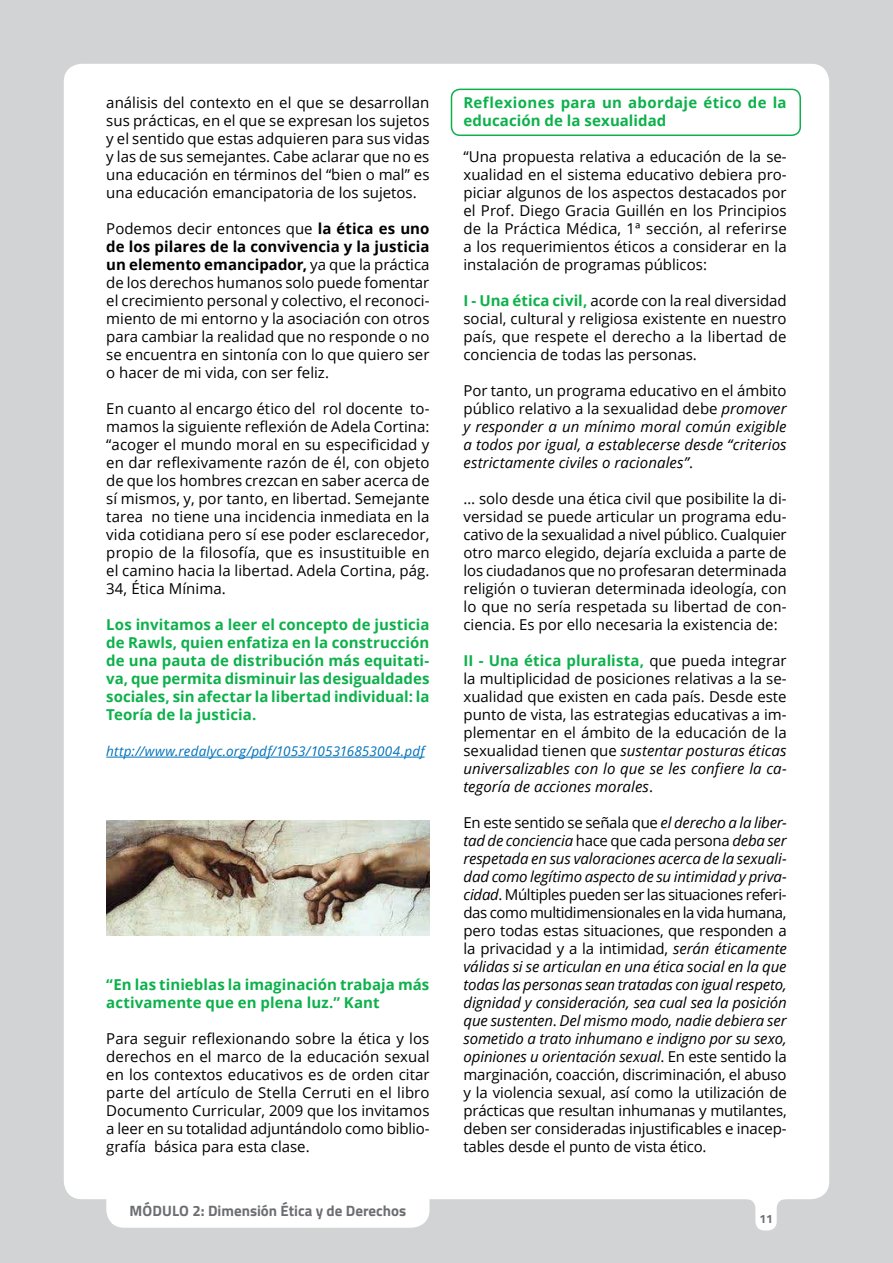
<style>
.page{position:relative;width:893px;height:1263px;background:#d1d3d4}
.page>*{position:absolute;margin:0;border:0;box-sizing:border-box;transform-origin:0 0}
.t1{font:15px/18px "Open Sans";color:#000;text-align:justify}
.t2{font:700 15px/18px "Open Sans";letter-spacing:.005em;color:#0db14b}
.t3{font:italic 15px/18px "Open Sans";letter-spacing:.005em;color:#000;text-align:justify}
.t4{font:700 15px "Titillium Web";color:#6d6e71}
.t5{font:italic 13.5px "Open Sans";letter-spacing:.01em;color:#0072bc}
.t6{font:700 12px "Titillium Web";color:#6d6e71}
.s1{font-weight:700}
.s2{font-weight:700;color:#0db14b}
.s3{font-style:normal}
.s4{font-style:italic}
</style>
<div class="page">
<div style="left:64px;top:64px;width:765px;height:1135px;background:#fff;border-radius:18px"></div>
<div style="left:106px;top:1174px;width:323px;height:54px;background:#fff;border-radius:18px"></div>
<svg style="left:745px;top:1199px;width:42px;height:31px"></svg>
<hr style="left:106px;top:757px;width:319px;height:1px;background:#0072bc">
<img style="left:106px;top:820px;width:324px;height:115px">
<div style="left:451px;top:89px;width:350px;height:47px;border:2px solid #0db14b;border-radius:9px"></div>
<p class="t1" style="left:106px;top:93px;width:325px">análisis del contexto en el que se desarrollan sus prácticas, en el que se expresan los sujetos y el sentido que estas adquieren para sus vidas y las de sus semejantes. Cabe aclarar que no es una educación en términos del “bien o mal” es una educación emancipatoria de los sujetos.</p>
<p class="t1" style="left:106px;top:219px;width:325px">Podemos decir entonces que <span class="s1">la ética es uno de los pilares de la convivencia y la justicia un elemento emancipador,</span> ya que la práctica de los derechos humanos solo puede fomentar el crecimiento personal y colectivo, el reconoci&shy;miento de mi entorno y la asociación con otros para cambiar la realidad que no responde o no se encuentra en sintonía con lo que quiero ser o hacer de mi vida, con ser feliz.</p>
<p class="t1" style="left:106px;top:399px;width:325px">En cuanto al encargo ético del rol docente to&shy;mamos la siguiente reflexión de Adela Cortina: “acoger el mundo moral en su especificidad y en dar reflexivamente razón de él, con objeto de que los hombres crezcan en saber acerca de sí mismos, y, por tanto, en libertad. Semejante tarea no tiene una incidencia inmediata en la vida cotidiana pero sí ese poder esclarecedor, propio de la filosofía, que es insustituible en el camino hacia la libertad. Adela Cortina, pág.<br>34, Ética Mínima.</p>
<p class="t2" style="left:106px;top:615px;width:325px;text-align:justify">Los invitamos a leer el concepto de justicia de Rawls, quien enfatiza en la construcción de una pauta de distribución más equitati&shy;va, que permita disminuir las desigualdades sociales, sin afectar la libertad individual: la Teoría de la justicia.</p>
<p class="t5" style="left:106px;top:742px;width:320px">http://www.redalyc.org/pdf/1053/105316853004.pdf</p>
<p class="t2" style="left:106px;top:975px;width:325px">“En las tinieblas la imaginación trabaja más activamente que en plena luz.” Kant</p>
<p class="t1" style="left:106px;top:1029px;width:325px">Para seguir reflexionando sobre la ética y los derechos en el marco de la educación sexual en los contextos educativos es de orden citar parte del artículo de Stella Cerruti en el libro Documento Curricular, 2009 que los invitamos a leer en su totalidad adjuntándolo como biblio&shy;grafía básica para esta clase.</p>
<p class="t4" style="left:130px;top:1199px;width:278px">Módulo 2: Dimensión Ética y de Derechos</p>
<p class="t2" style="left:463px;top:93px;width:325px">Reflexiones para un abordaje ético de la educación de la sexualidad</p>
<p class="t1" style="left:463px;top:147px;width:325px">“Una propuesta relativa a educación de la se&shy;xualidad en el sistema educativo debiera pro&shy;piciar algunos de los aspectos destacados por el Prof. Diego Gracia Guillén en los Principios de la Práctica Médica, 1ª sección, al referirse a los requerimientos éticos a considerar en la instalación de programas públicos:</p>
<p class="t1" style="left:463px;top:291px;width:325px"><span class="s2">I - U na ética civil,</span> acorde con la real diversidad social, cultural y religiosa existente en nuestro país, que respete el derecho a la libertad de conciencia de todas las personas.</p>
<p class="t3" style="left:463px;top:381px;width:325px"><span class="s3">Por tanto, un programa educativo en el ámbito público relativo a la sexualidad debe</span> promover y responder a un mínimo moral común exigible a todos por igual, a establecerse desde “criterios estrictamente civiles o racionales”<span class="s3">.</span></p>
<p class="t1" style="left:463px;top:489px;width:325px">… solo desde una ética civil que posibilite la di&shy;versidad se puede articular un programa edu&shy;cativo de la sexualidad a nivel público. Cualquier otro marco elegido, dejaría excluida a parte de los ciudadanos que no profesaran determinada religión o tuvieran determinada ideología, con lo que no sería respetada su libertad de con&shy;ciencia. Es por ello necesaria la existencia de:</p>
<p class="t1" style="left:463px;top:651px;width:325px"><span class="s2">II - U na ética pluralista,</span> que pueda integrar la multiplicidad de posiciones relativas a la se&shy;xualidad que existen en cada país. Desde este punto de vista, las estrategias educativas a im&shy;plementar en el ámbito de la educación de la sexualidad tienen que <span class="s4">sustentar posturas éticas universalizables con lo que se les confiere la ca&shy;tegoría de acciones morales</span>.</p>
<p class="t1" style="left:463px;top:813px;width:325px">En este sentido se señala que <span class="s4">el derecho a la liber&shy;tad de conciencia</span> hace que cada persona <span class="s4">deba ser respetada en sus valoraciones acerca de la sexuali&shy;dad como legítimo aspecto de su intimidad y priva&shy;cidad</span>. Múltiples pueden ser las situaciones referi&shy;das como multidimensionales en la vida humana, pero todas estas situaciones, que responden a la privacidad y a la intimidad, <span class="s4">serán éticamente válidas si se articulan en una ética social en la que todas las personas sean tratadas con igual respeto, dignidad y consideración, sea cual sea la posición que sustenten</span>. <span class="s4">Del mismo modo, nadie debiera ser sometido a trato inhumano e indigno por su sexo, opiniones u orientación sexual</span>. En este sentido la marginación, coacción, discriminación, el abuso y la violencia sexual, así como la utilización de prácticas que resultan inhumanas y mutilantes, deben ser consideradas injustificables e inacep&shy;tables desde el punto de vista ético.</p>
<p class="t6" style="left:759px;top:1210px;width:15px">11</p>
</div>
